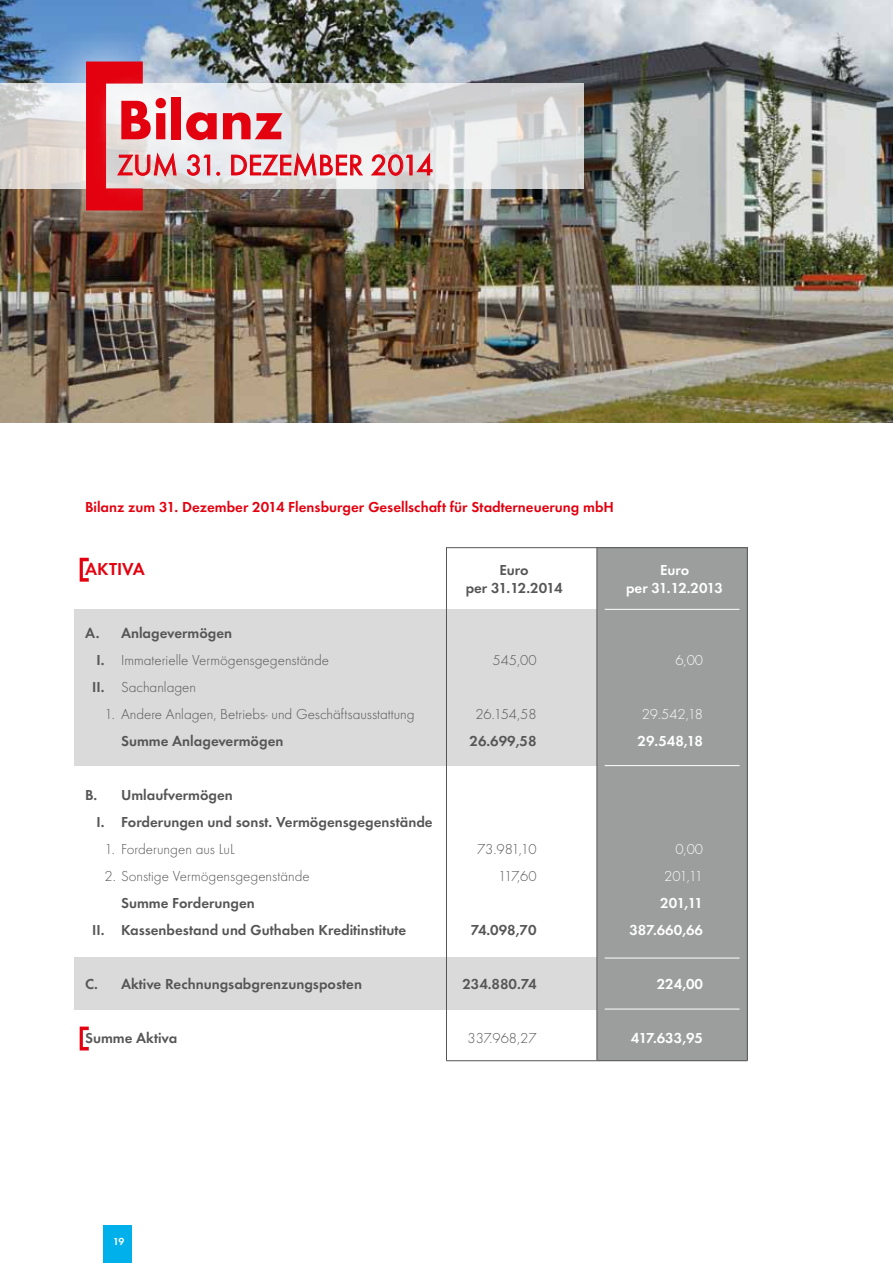
<style>
.page{position:relative;width:893px;height:1263px;background:#fff}
.page>*{position:absolute;margin:0;border:0;box-sizing:border-box;transform-origin:0 0}
.t1{font:700 57.75px "Futura Urw T";color:#e3000f}
.t2{font:29.7px "Futura Urw T";color:#e3000f}
.t3{font:600 18px "Futura Urw T";color:#e3000f}
.t4{font:600 15px/27px "Futura Urw T";color:#565656}
.t5{font:300 15px "Futura T";color:#565656}
.t6{font:600 15px "Futura Urw T";color:#e3000f}
.t7{font:600 15px "Futura Urw T";color:#fff}
.t8{font:300 15px "Futura T";color:#fff}
.t9{font:600 15px "Futura Urw T";letter-spacing:-.05em;color:#565656}
.t10{font:600 15px "Futura Urw T";letter-spacing:-.05em;color:#fff}
.t11{font:600 10.5px "Futura Urw T";color:#fff}
.s1{font-family:"Futura Urw T";font-weight:600}
</style>
<div class="page">
<div style="left:103px;top:1225px;width:29px;height:38px;background:#00b0eb"></div>
<div style="left:74px;top:958px;width:673px;height:52px;background:#dadada"></div>
<div style="left:74px;top:609px;width:673px;height:157px;background:#dadada"></div>
<div style="left:597px;top:547px;width:151px;height:513px;background:#9c9d9d"></div>
<hr style="left:605px;top:609px;width:135px;height:1px;background:#fff">
<hr style="left:605px;top:765px;width:135px;height:1px;background:#fff">
<hr style="left:605px;top:958px;width:135px;height:1px;background:#fff">
<hr style="left:605px;top:1009px;width:135px;height:1px;background:#fff">
<img style="left:0;top:0;width:893px;height:422px">
<svg style="left:0;top:83px;width:584px;height:105px;background:#d7d7d6"></svg>
<div style="left:40px;top:23px;width:131px;height:225px;background:#fff;opacity:.75"></div>
<hr style="left:446px;top:547px;width:1px;height:513px;background:#565656">
<hr style="left:596px;top:547px;width:1px;height:513px;background:#565656">
<hr style="left:747px;top:547px;width:1px;height:513px;background:#565656">
<hr style="left:446px;top:1060px;width:301px;height:1px;background:#565656">
<hr style="left:446px;top:547px;width:301px;height:1px;background:#565656">
<div style="left:34px;top:523px;width:80px;height:93px;background:#fff"></div>
<svg style="left:80px;top:558px;width:9px;height:24px"></svg>
<div style="left:34px;top:992px;width:80px;height:93px;background:#fff"></div>
<svg style="left:80px;top:1026px;width:9px;height:24px"></svg>
<img style="left:177px;top:70px;width:281px;height:134px">
<svg style="left:86px;top:62px;width:91px;height:148px"></svg>
<svg style="left:187px;top:154px;width:23px;height:22px"></svg>
<svg style="left:216px;top:172px;width:4px;height:4px"></svg>
<svg style="left:231px;top:152px;width:132px;height:25px;background:#e8b0b5"></svg>
<svg style="left:371px;top:152px;width:62px;height:24px"></svg>
<h1 class="t1" style="left:117px;top:86px;width:168px">Bilanz</h1>
<h2 class="t2" style="left:117px;top:148px;width:318px">ZUM 31. DEZEMBER 2014</h2>
<p class="t6" style="left:85px;top:498px;width:530px">Bilanz zum 31. Dezember 2014 Flensburger Gesellschaft für Stadterneuerung mbH</p>
<p class="t3" style="left:85px;top:559px;width:50px">Aktiva</p>
<p class="t4" style="left:499px;top:557px;width:31px">Euro</p>
<p class="t7" style="left:660px;top:561px;width:31px">Euro</p>
<p class="t9" style="left:466px;top:579px;width:98px">per 31.12.2014</p>
<p class="t10" style="left:626px;top:579px;width:99px">per 31.12.2013</p>
<p class="t4" style="left:85px;top:620px;width:149px">A. Anlagevermögen</p>
<p class="t5" style="left:85px;top:652px;width:245px"><span class="s1">I.</span> Immaterielle Vermögensgegenstände</p>
<p class="t5" style="left:492px;top:652px;width:46px">545,00</p>
<p class="t8" style="left:675px;top:652px;width:29px">6,00</p>
<p class="t5" style="left:85px;top:679px;width:113px"><span class="s1">II.</span> Sachanlagen</p>
<p class="t5" style="left:105px;top:706px;width:312px">1. Andere Anlagen, Betriebs- und Geschäftsausstattung</p>
<p class="t5" style="left:475px;top:706px;width:63px">26.154,58</p>
<p class="t8" style="left:642px;top:706px;width:63px">29.542,18</p>
<p class="t4" style="left:121px;top:728px;width:164px">Summe Anlagevermögen</p>
<p class="t4" style="left:470px;top:728px;width:69px">26.699,58</p>
<p class="t7" style="left:638px;top:732px;width:67px">29.548,18</p>
<p class="t4" style="left:85px;top:782px;width:349px">B. Umlaufvermögen<br>I . Forderungen und sonst. Vermögensgegenstände</p>
<p class="t5" style="left:105px;top:841px;width:132px">1. Forderungen aus LuL</p>
<p class="t5" style="left:477px;top:841px;width:61px">73.981,10</p>
<p class="t8" style="left:675px;top:841px;width:29px">0,00</p>
<p class="t5" style="left:105px;top:868px;width:207px">2. Sonstige Vermögensgegenstände</p>
<p class="t5" style="left:498px;top:868px;width:40px">117,60</p>
<p class="t8" style="left:664px;top:868px;width:40px">201,11</p>
<p class="t4" style="left:121px;top:890px;width:135px">Summe Forderungen</p>
<p class="t7" style="left:660px;top:894px;width:44px">201,11</p>
<p class="t4" style="left:85px;top:917px;width:323px">II . Kassenbestand und Guthaben Kreditinstitute</p>
<p class="t4" style="left:471px;top:917px;width:67px">74.098,70</p>
<p class="t7" style="left:629px;top:921px;width:75px">387.660,66</p>
<p class="t4" style="left:85px;top:971px;width:279px">C. Aktive Rechnungsabgrenzungsposten</p>
<p class="t4" style="left:462px;top:971px;width:76px">234.880.74</p>
<p class="t7" style="left:657px;top:975px;width:48px">224,00</p>
<p class="t4" style="left:85px;top:1025px;width:94px">Summe Aktiva</p>
<p class="t5" style="left:468px;top:1030px;width:70px">337.968,27</p>
<p class="t7" style="left:631px;top:1029px;width:74px">417.633,95</p>
<p class="t11" style="left:113px;top:1235px;width:13px">19</p>
</div>
